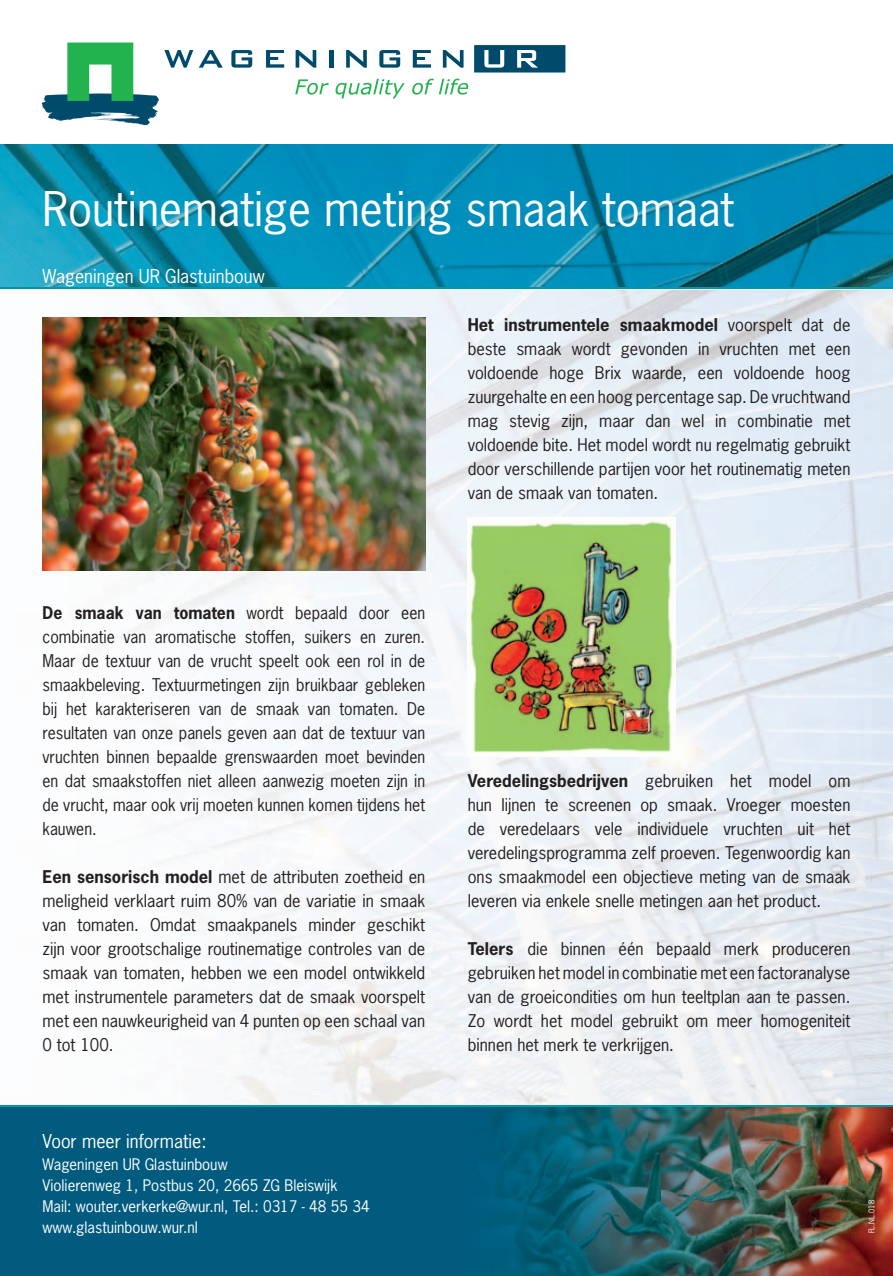
<style>
.page{position:relative;width:893px;height:1276px;background:#fff}
.page>*{position:absolute;margin:0;border:0;box-sizing:border-box;transform-origin:0 0}
.t1{font:45px "News Gothic Std";color:#fff}
.t2{font:18px "News Gothic Std";color:#fff}
.t3{font:16.5px/24px "News Gothic Std";color:#231f20;text-align:justify}
.t4{font:16.5px/24px "News Gothic Std";color:#231f20;text-align:justify;scale:.96 1}
.t5{font:15px/21px "News Gothic Std";color:#fff}
.t6{font:7.5px "News Gothic Std";color:#fff}
.s1{font-weight:700}
</style>
<div class="page">
<img style="left:0;top:144px;width:893px;height:961px">
<div style="left:0;top:1106px;width:469px;height:170px;background:#005b7f"></div>
<svg style="left:42px;top:43px;width:151px;height:82px"></svg>
<svg style="left:199px;top:50px;width:24px;height:18px"></svg>
<svg style="left:231px;top:50px;width:21px;height:18px"></svg>
<svg style="left:266px;top:50px;width:18px;height:18px"></svg>
<svg style="left:296px;top:50px;width:20px;height:18px"></svg>
<hr style="left:329px;top:50px;width:4px;height:18px;background:#004b6c">
<svg style="left:346px;top:50px;width:21px;height:18px"></svg>
<svg style="left:379px;top:50px;width:21px;height:18px"></svg>
<svg style="left:413px;top:50px;width:18px;height:18px"></svg>
<svg style="left:443px;top:50px;width:21px;height:18px"></svg>
<svg style="left:295px;top:79px;width:173px;height:19px"></svg>
<svg style="left:474px;top:45px;width:91px;height:27px;background:#296883"></svg>
<hr style="left:0;top:288px;width:893px;height:2px;background:#fff">
<hr style="left:0;top:288px;width:893px;height:1px;background:#0097a4">
<img style="left:472px;top:1106px;width:421px;height:170px">
<svg style="left:469px;top:1107px;width:3px;height:169px"></svg>
<img style="left:468px;top:1106px;width:382px;height:1px">
<hr style="left:0;top:1105px;width:893px;height:1px;background:#0097a4">
<img style="left:43px;top:318px;width:382px;height:253px">
<img style="left:468px;top:518px;width:207px;height:238px">
<h1 class="t1" style="left:43px;top:180px;width:693px">Routinematige meting smaak tomaat</h1>
<p class="t2" style="left:43px;top:265px;width:224px">Wageningen UR Glastuinbouw</p>
<p class="t3" style="left:468px;top:312px;width:384px"><span class="s1">Het instrumentele smaakmodel</span> voorspelt dat de beste smaak wordt gevonden in vruchten met een voldoende hoge Brix waarde, een voldoende hoog zuurgehalte en een hoog percentage sap. De vruchtwand mag stevig zijn, maar dan wel in combinatie met voldoende bite. Het model wordt nu regelmatig gebruikt door verschillende partijen voor het routinematig meten van de smaak van tomaten.</p>
<p class="t4" style="left:43px;top:600px;width:400px"><span class="s1">De smaak van tomaten</span> wordt bepaald door een combinatie van aromatische stoffen, suikers en zuren.<br>Maar de textuur van de vrucht speelt ook een rol in de smaakbeleving. Textuurmetingen zijn bruikbaar gebleken bij het karakteriseren van de smaak van tomaten. De resultaten van onze panels geven aan dat de textuur van vruchten binnen bepaalde grenswaarden moet bevinden en dat smaakstoffen niet alleen aanwezig moeten zijn in de vrucht, maar ook vrij moeten kunnen komen tijdens het kauwen.</p>
<p class="t3" style="left:43px;top:864px;width:384px"><span class="s1">Een sensorisch model</span> met de attributen zoetheid en meligheid verklaart ruim 80% van de variatie in smaak van tomaten. Omdat smaakpanels minder geschikt zijn voor grootschalige routinematige controles van de smaak van tomaten, hebben we een model ontwikkeld met instrumentele parameters dat de smaak voorspelt met een nauwkeurigheid van 4 punten op een schaal van 0 tot 100.</p>
<p class="t2" style="left:43px;top:1130px;width:166px">Voor meer informatie:</p>
<p class="t5" style="left:43px;top:1154px;width:329px">Wageningen UR Glastuinbouw<br>Violierenweg 1, Postbus 20, 2665 ZG Bleiswijk Mail: wouter.verkerke@wur.nl, Tel.: 0317 - 48 55 34 www.glastuinbouw.wur.nl</p>
<p class="t3" style="left:468px;top:768px;width:384px"><span class="s1">Veredelingsbedrijven</span> gebruiken het model om hun lijnen te screenen op smaak. Vroeger moesten de veredelaars vele individuele vruchten uit het veredelingsprogramma zelf proeven. Tegenwoordig kan ons smaakmodel een objectieve meting van de smaak leveren via enkele snelle metingen aan het product.</p>
<p class="t3" style="left:468px;top:936px;width:384px"><span class="s1">Telers</span> die binnen één bepaald merk produceren gebruiken het model in combinatie met een factoranalyse van de groeicondities om hun teeltplan aan te passen.<br>Zo wordt het model gebruikt om meer homogeniteit binnen het merk te verkrijgen.</p>
<p class="t6" style="left:867px;top:1233px;width:35px;rotate:-90deg">FL.NL .018</p>
</div>
